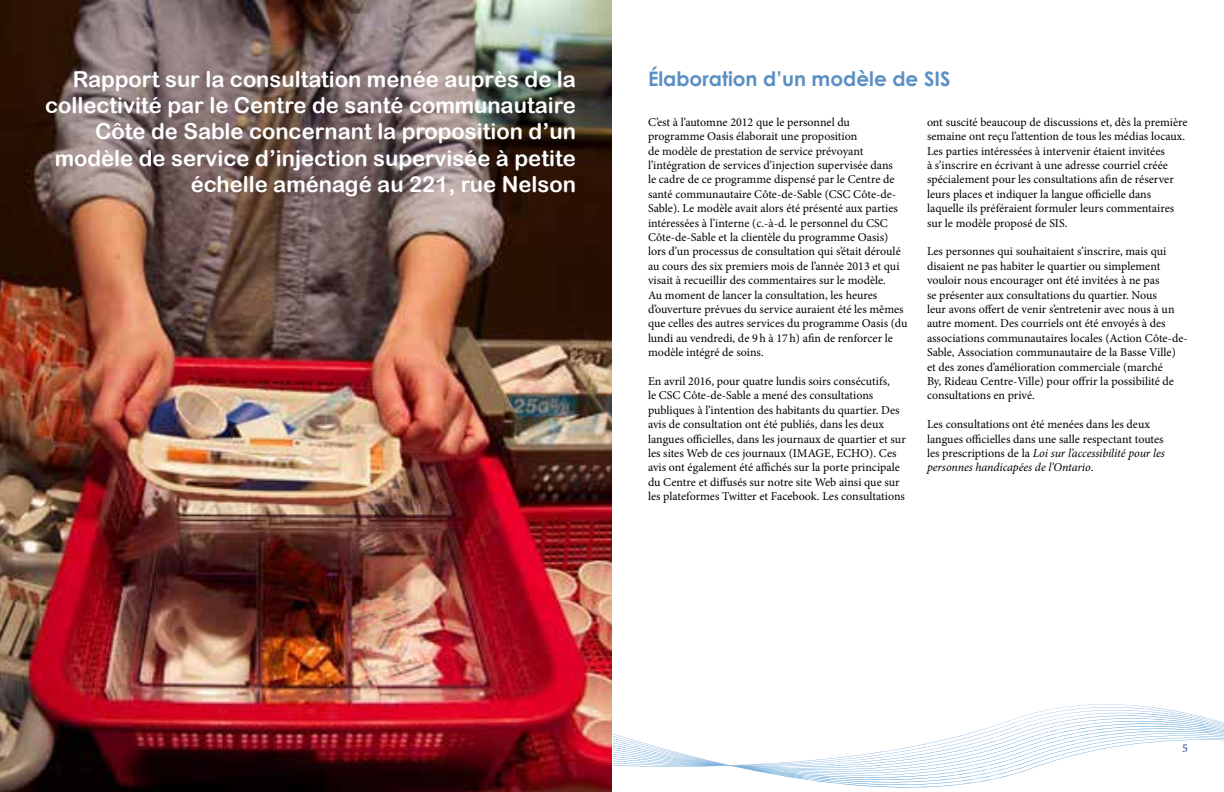
<style>
.page{position:relative;width:1224px;height:792px;background:#fff}
.page>*{position:absolute;margin:0;border:0;box-sizing:border-box;transform-origin:0 0}
.t1{font:22px/26.4px "Arial Rounded MT Bold";color:#fff;text-align:right}
.t2{font:700 20px "Century Gothic";color:#5a8fc2}
.t3{font:12px/14.4px "Minion Pro";color:#000}
.t4{font:12px "Minion Pro";color:#25408f}
.s1{font-style:italic}
</style>
<div class="page">
<svg style="left:613px;top:704px;width:611px;height:83px"></svg>
<img style="left:0;top:0;width:612px;height:792px">
<h1 class="t1" style="left:45px;top:65px;width:532px">Rapport sur la consultation menée auprès de la collectivité par le Centre de santé communautaire Côte de Sable concernant la proposition d’un modèle de service d’injection supervisée à petite échelle aménagé au 221, rue Nelson</h1>
<h2 class="t2" style="left:648px;top:63px;width:304px">Élaboration d’un modèle de SIS</h2>
<p class="t3" style="left:648px;top:115px;width:261px">C’est à l’automne 2012 que le personnel du programme Oasis élaborait une proposition<br>de modèle de prestation de service prévoyant l’intégration de services d’injection supervisée dans<br>le cadre de ce programme dispensé par le Centre de santé communautaire Côte-de-Sable (CSC Côte-de-Sable). Le modèle avait alors été présenté aux parties intéressées à l’interne (c.-à-d. le personnel du CSC Côte-de-Sable et la clientèle du programme Oasis) lors d’un processus de consultation qui s’était déroulé au cours des six premiers mois de l’année 2013 et qui visait à recueillir des commentaires sur le modèle.<br>Au moment de lancer la consultation, les heures d’ouverture prévues du service auraient été les mêmes que celles des autres services du programme Oasis (du lundi au vendredi, de 9h à 17h) afin de renforcer le modèle intégré de soins.</p>
<p class="t3" style="left:648px;top:374px;width:259px">En avril 2016, pour quatre lundis soirs consécutifs,<br>le CSC Côte-de-Sable a mené des consultations publiques à l’intention des habitants du quartier. Des avis de consultation ont été publiés, dans les deux langues officielles, dans les journaux de quartier et sur les sites Web de ces journaux (IMAGE, ECHO). Ces avis ont également été affichés sur la porte principale du Centre et diffusés sur notre site Web ainsi que sur les plateformes Twitter et Facebook. Les consultations</p>
<p class="t3" style="left:927px;top:115px;width:262px">ont suscité beaucoup de discussions et, dès la première semaine ont reçu l’attention de tous les médias locaux.<br>Les parties intéressées à intervenir étaient invitées<br>à s’inscrire en écrivant à une adresse courriel créée spécialement pour les consultations afin de réserver leurs places et indiquer la langue officielle dans laquelle ils préféraient formuler leurs commentaires sur le modèle proposé de SIS.</p>
<p class="t3" style="left:927px;top:244px;width:262px">Les personnes qui souhaitaient s’inscrire, mais qui disaient ne pas habiter le quartier ou simplement vouloir nous encourager ont été invitées à ne pas<br>se présenter aux consultations du quartier. Nous<br>leur avons offert de venir s’entretenir avec nous à un autre moment. Des courriels ont été envoyés à des associations communautaires locales (Action Côte-de-Sable, Association communautaire de la Basse Ville)<br>et des zones d’amélioration commerciale (marché<br>By, Rideau Centre-Ville) pour offrir la possibilité de consultations en privé.</p>
<p class="t3" style="left:927px;top:417px;width:239px">Les consultations ont été menées dans les deux langues officielles dans une salle respectant toutes les prescriptions de la <span class="s1">Loi sur l’accessibilité pour les personnes handicapées de l’Ontario</span>.</p>
<p class="t4" style="left:1182px;top:741px;width:7px">5</p>
</div>
